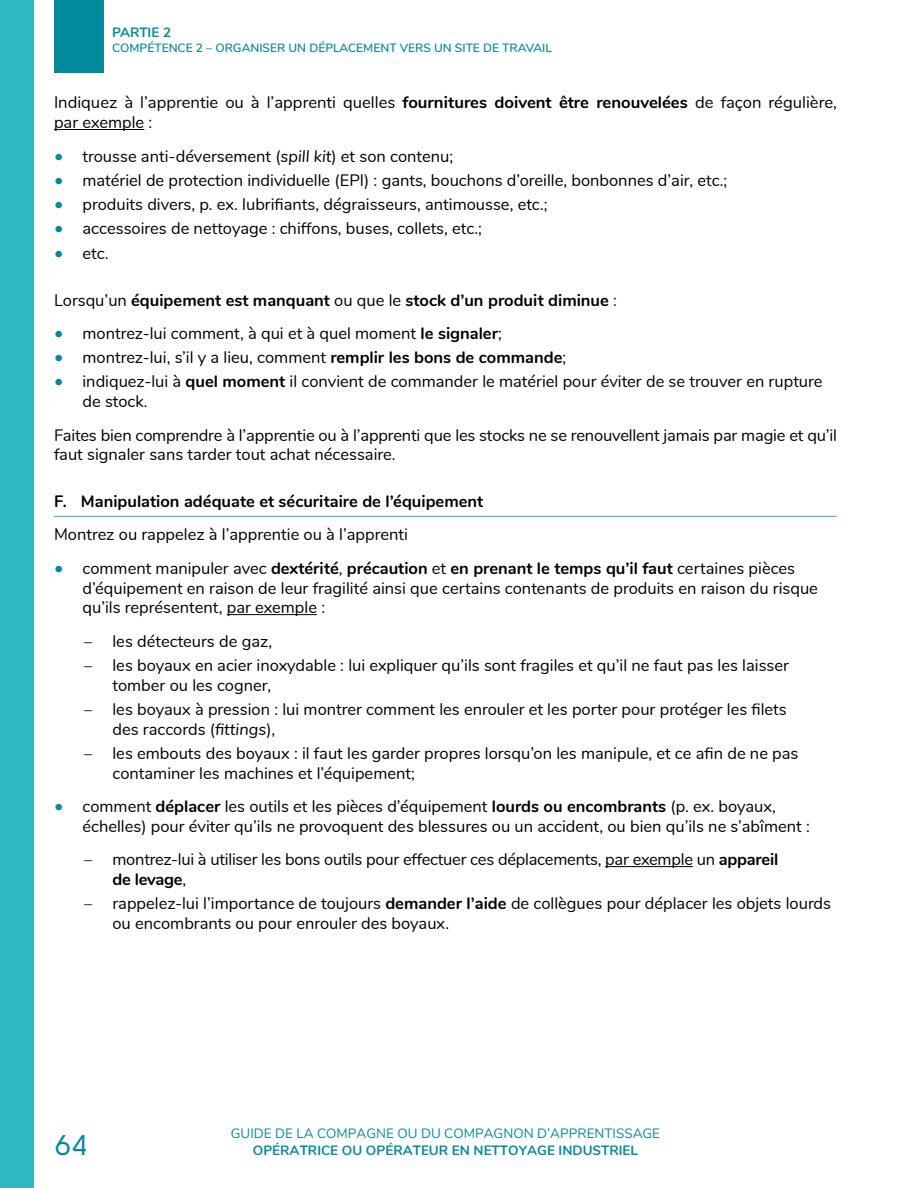
<style>
.page{position:relative;width:918px;height:1188px;background:#fff}
.page>*{position:absolute;margin:0;border:0;box-sizing:border-box;transform-origin:0 0}
.t1{font:28.5px "Solomon Sans Normal";color:#008a9e}
.t2{font:16.5px/19.8px "Nunito";color:#000}
.t3{font:700 16.5px "Nunito";color:#000}
.t4{font:700 13.5px "Nunito";color:#008a9e}
.t5{font:13.5px "Nunito";color:#008a9e}
.t6{font:600 12px "Nunito";color:#008a9e}
.s1{font-weight:700}
.s2{font-size:18px;color:#008a9e}
.s3{font-style:italic}
.s4{font-weight:400}
</style>
<div class="page">
<div style="left:54px;top:0;width:49px;height:73px;background:#008a9e"></div>
<div style="left:0;top:0;width:34px;height:1188px;background:#2fb8c2"></div>
<hr style="left:54px;top:129px;width:90px;height:1px;background:#000">
<hr style="left:54px;top:516px;width:783px;height:1px;background:#36a9e1">
<hr style="left:227px;top:614px;width:90px;height:1px;background:#000">
<hr style="left:605px;top:866px;width:88px;height:1px;background:#000">
<p class="t4" style="left:112px;top:23px;width:60px">PARTIE 2</p>
<p class="t6" style="left:112px;top:39px;width:440px">COMPÉTENCE 2 – ORGANISER UN DÉPLACEMENT VERS UN SITE DE TRAVAIL</p>
<p class="t2" style="left:54px;top:92px;width:785px">Indiquez à l’apprentie ou à l’apprenti quelles <span class="s1">fournitures doivent être renouvelées</span> de façon régulière, par exemple :</p>
<p class="t2" style="left:54px;top:145px;width:401px"><span class="s2">•</span> trousse anti-déversement (<span class="s3">spill kit</span>) et son contenu;</p>
<p class="t2" style="left:54px;top:169px;width:675px"><span class="s2">•</span> matériel de protection individuelle (EPI) : gants, bouchons d’oreille, bonbonnes d’air, etc.;</p>
<p class="t2" style="left:54px;top:194px;width:495px"><span class="s2">•</span> produits divers, p. ex. lubrifiants, dégraisseurs, antimousse, etc.;</p>
<p class="t2" style="left:54px;top:218px;width:430px"><span class="s2">•</span> accessoires de nettoyage : chiffons, buses, collets, etc.;</p>
<p class="t2" style="left:54px;top:242px;width:56px"><span class="s2">•</span> etc.</p>
<p class="t3" style="left:54px;top:288px;width:564px"><span class="s4">Lorsqu’un</span> équipement est manquant <span class="s4">ou que le</span> stock d’un produit diminue <span class="s4">:</span></p>
<p class="t2" style="left:54px;top:322px;width:449px"><span class="s2">•</span> montrez-lui comment, à qui et à quel moment <span class="s1">le signaler</span>;</p>
<p class="t2" style="left:54px;top:347px;width:514px"><span class="s2">•</span> montrez-lui, s’il y a lieu, comment <span class="s1">remplir les bons de commande</span>;</p>
<p class="t2" style="left:82px;top:371px;width:742px;text-indent:-28px"><span class="s2">•</span> indiquez-lui à <span class="s1">quel moment</span> il convient de commander le matériel pour éviter de se trouver en rupture de stock.</p>
<p class="t2" style="left:54px;top:424px;width:785px">Faites bien comprendre à l’apprentie ou à l’apprenti que les stocks ne se renouvellent jamais par magie et qu’il faut signaler sans tarder tout achat nécessaire.</p>
<h5 class="t3" style="left:54px;top:489px;width:431px">F. Manipulation adéquate et sécuritaire de l’équipement</h5>
<p class="t2" style="left:54px;top:524px;width:356px">Montrez ou rappelez à l’apprentie ou à l’apprenti</p>
<p class="t2" style="left:82px;top:557px;width:737px;text-indent:-28px"><span class="s2">•</span> comment manipuler avec <span class="s1">dextérité</span>, <span class="s1">précaution</span> et <span class="s1">en prenant le temps qu’il faut</span> certaines pièces d’équipement en raison de leur fragilité ainsi que certains contenants de produits en raison du risque qu’ils représentent, par exemple :</p>
<p class="t2" style="left:84px;top:630px;width:190px">– les détecteurs de gaz,</p>
<p class="t2" style="left:112px;top:654px;width:678px;text-indent:-28px">– les boyaux en acier inoxydable : lui expliquer qu’ils sont fragiles et qu’il ne faut pas les laisser tomber ou les cogner,</p>
<p class="t2" style="left:112px;top:699px;width:676px;text-indent:-28px">– les boyaux à pression : lui montrer comment les enrouler et les porter pour protéger les filets des raccords (<span class="s3">fittings</span>),</p>
<p class="t2" style="left:112px;top:743px;width:688px;text-indent:-28px">– les embouts des boyaux : il faut les garder propres lorsqu’on les manipule, et ce afin de ne pas contaminer les machines et l’équipement;</p>
<p class="t2" style="left:82px;top:796px;width:729px;text-indent:-28px"><span class="s2">•</span> comment <span class="s1">déplacer</span> les outils et les pièces d’équipement <span class="s1">lourds ou encombrants</span> (p. ex. boyaux, échelles) pour éviter qu’ils ne provoquent des blessures ou un accident, ou bien qu’ils ne s’abîment :</p>
<p class="t2" style="left:112px;top:849px;width:667px;text-indent:-28px">– montrez-lui à utiliser les bons outils pour effectuer ces déplacements, par exemple un <span class="s1">appareil de levage</span>,</p>
<p class="t2" style="left:112px;top:893px;width:720px;text-indent:-28px">– rappelez-lui l’importance de toujours <span class="s1">demander l’aide</span> de collègues pour déplacer les objets lourds ou encombrants ou pour enrouler des boyaux.</p>
<h1 class="t1" style="left:54px;top:1129px;width:35px">64</h1>
<p class="t5" style="left:231px;top:1124px;width:431px">GUIDE DE LA COMPAGNE OU DU COMPAGNON D’APPRENTISSAGE</p>
<p class="t4" style="left:253px;top:1140px;width:387px">OPÉRATRICE OU OPÉRATEUR EN NETTOYAGE INDUSTRIEL</p>
</div>
